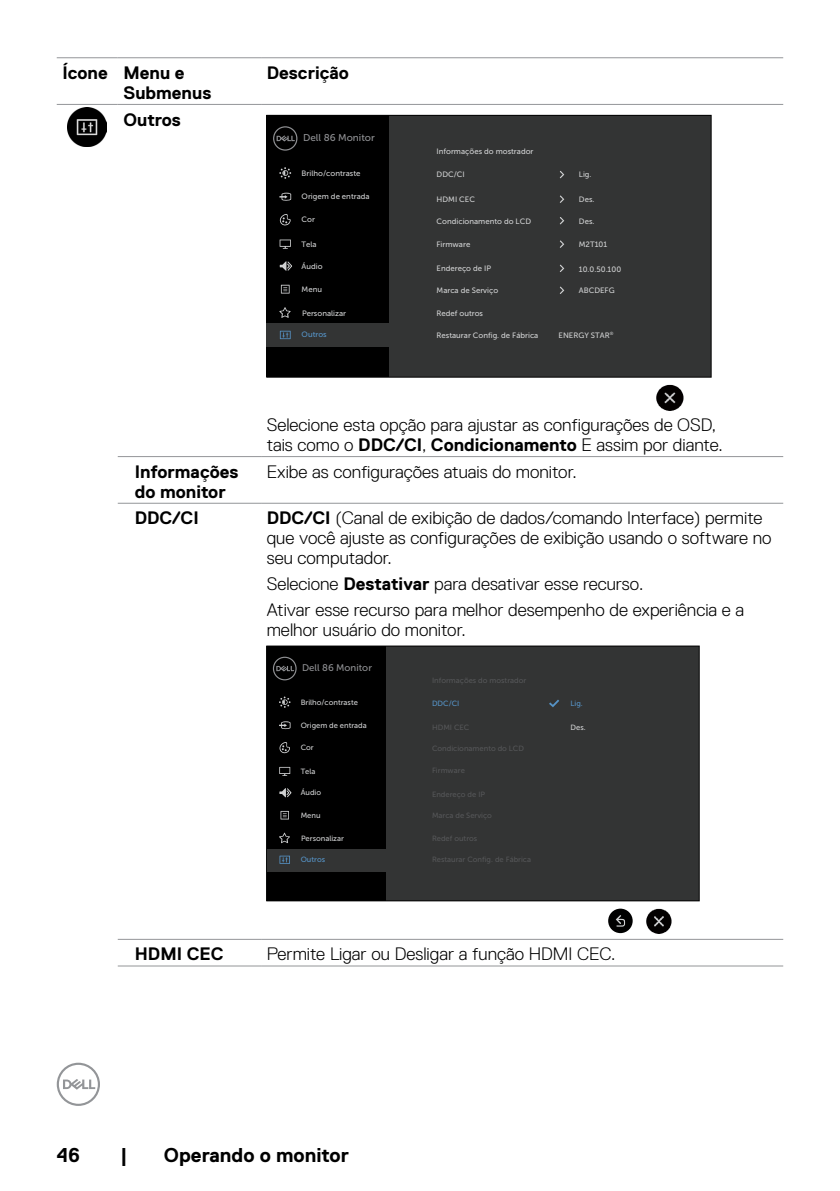
<style>
.page{position:relative;width:840px;height:1191px;background:#fff}
.page>*{position:absolute;margin:0;border:0;box-sizing:border-box;transform-origin:0 0}
.t1{font:700 20px "Dell Replica";color:#000}
.t2{font:300 18px/20px "Dell Replica";color:#000}
.t3{font:700 18px/20px "Dell Replica";color:#000}
.t4{font:9.8px "Museo Sans For Dell 500";color:#8f9093}
.t5{font:9.6px "Museo Sans For Dell 500";color:#8f9093}
.t6{font:7.8px "Museo Sans For Dell 500";color:#d0d1d2}
.t7{font:7.8px "Museo Sans For Dell 500";color:#5693c6}
.t8{font:7.6px "Museo Sans For Dell 500";color:#555658}
.t9{font:7.6px "Museo Sans For Dell 500";color:#d0d1d2}
.t10{font:7.6px "Museo Sans For Dell 500";color:#5693c6}
.s1{font-weight:700}
</style>
<div class="page">
<svg style="left:57px;top:1062px;width:43px;height:44px"></svg>
<hr style="left:57px;top:57px;width:61px;height:1px;background:#939598">
<hr style="left:118px;top:57px;width:143px;height:1px;background:#939598">
<hr style="left:261px;top:57px;width:521px;height:1px;background:#939598">
<hr style="left:57px;top:104px;width:61px;height:1px;background:#939598">
<hr style="left:118px;top:104px;width:143px;height:1px;background:#939598">
<hr style="left:261px;top:104px;width:521px;height:1px;background:#939598">
<hr style="left:118px;top:456px;width:143px;height:1px;background:#939598">
<hr style="left:261px;top:456px;width:521px;height:1px;background:#939598">
<hr style="left:118px;top:503px;width:143px;height:1px;background:#939598">
<hr style="left:261px;top:503px;width:521px;height:1px;background:#939598">
<hr style="left:118px;top:939px;width:143px;height:1px;background:#939598">
<hr style="left:261px;top:939px;width:521px;height:1px;background:#939598">
<hr style="left:118px;top:965px;width:143px;height:1px;background:#939598">
<hr style="left:261px;top:965px;width:521px;height:1px;background:#939598">
<img style="left:67px;top:107px;width:40px;height:40px">
<div style="left:266px;top:115px;width:444px;height:262px;background:#333434"></div>
<div style="left:266px;top:115px;width:123px;height:262px;background:#000"></div>
<svg style="left:279px;top:167px;width:12px;height:12px"></svg>
<svg style="left:273px;top:126px;width:24px;height:25px"></svg>
<img style="left:656px;top:384px;width:26px;height:27px">
<svg style="left:559px;top:171px;width:5px;height:7px"></svg>
<svg style="left:559px;top:217px;width:5px;height:7px"></svg>
<svg style="left:559px;top:195px;width:5px;height:8px"></svg>
<svg style="left:559px;top:240px;width:5px;height:8px"></svg>
<svg style="left:559px;top:264px;width:5px;height:8px"></svg>
<svg style="left:559px;top:286px;width:5px;height:8px"></svg>
<div style="left:266px;top:324px;width:123px;height:23px;background:#333434"></div>
<svg style="left:279px;top:193px;width:12px;height:8px"></svg>
<svg style="left:279px;top:214px;width:12px;height:12px"></svg>
<svg style="left:279px;top:239px;width:12px;height:10px"></svg>
<svg style="left:280px;top:331px;width:10px;height:8px"></svg>
<svg style="left:279px;top:261px;width:13px;height:10px"></svg>
<svg style="left:281px;top:285px;width:8px;height:8px"></svg>
<svg style="left:279px;top:307px;width:12px;height:11px"></svg>
<div style="left:266px;top:646px;width:432px;height:255px;background:#333434"></div>
<div style="left:266px;top:646px;width:119px;height:255px;background:#000"></div>
<svg style="left:279px;top:696px;width:11px;height:12px"></svg>
<svg style="left:273px;top:656px;width:23px;height:24px"></svg>
<div style="left:266px;top:849px;width:119px;height:22px;background:#333434"></div>
<svg style="left:279px;top:721px;width:11px;height:8px"></svg>
<svg style="left:279px;top:742px;width:11px;height:11px"></svg>
<svg style="left:279px;top:767px;width:11px;height:9px"></svg>
<svg style="left:279px;top:855px;width:11px;height:9px"></svg>
<svg style="left:279px;top:788px;width:13px;height:10px"></svg>
<svg style="left:280px;top:811px;width:9px;height:8px"></svg>
<svg style="left:279px;top:832px;width:11px;height:11px"></svg>
<img style="left:646px;top:908px;width:25px;height:25px">
<div style="left:608px;top:908px;width:24px;height:25px;background:#000;border-radius:50%"></div>
<svg style="left:615px;top:915px;width:9px;height:11px"></svg>
<svg style="left:549px;top:699px;width:11px;height:9px"></svg>
<p class="t3" style="left:123px;top:63px;width:89px;text-indent:-61px">Ícone Menu e<br>Submenus</p>
<p class="t3" style="left:266px;top:63px;width:84px">Descrição</p>
<p class="t3" style="left:123px;top:110px;width:59px">Outros</p>
<p class="t4" style="left:303px;top:132px;width:73px">Dell 86 Monitor</p>
<p class="t6" style="left:301px;top:168px;width:60px">Brilho/contraste</p>
<p class="t6" style="left:301px;top:192px;width:69px">Origem de entrada</p>
<p class="t6" style="left:301px;top:215px;width:15px">Cor</p>
<p class="t6" style="left:301px;top:240px;width:17px">Tela</p>
<p class="t6" style="left:301px;top:262px;width:23px">Áudio</p>
<p class="t6" style="left:301px;top:285px;width:22px">Menu</p>
<p class="t6" style="left:302px;top:309px;width:46px">Personalizar</p>
<p class="t7" style="left:301px;top:330px;width:27px">Outros</p>
<p class="t6" style="left:436px;top:147px;width:98px">Informações do mostrador</p>
<p class="t6" style="left:436px;top:170px;width:30px">DDC/CI</p>
<p class="t6" style="left:578px;top:170px;width:14px">Lig.</p>
<p class="t6" style="left:436px;top:195px;width:40px">HDMI CEC</p>
<p class="t6" style="left:578px;top:195px;width:17px">Des.</p>
<p class="t6" style="left:578px;top:240px;width:30px">M2T101</p>
<p class="t6" style="left:436px;top:217px;width:96px">Condicionamento do LCD</p>
<p class="t6" style="left:578px;top:217px;width:17px">Des.</p>
<p class="t6" style="left:436px;top:240px;width:35px">Firmware</p>
<p class="t6" style="left:436px;top:264px;width:56px">Endereço de IP</p>
<p class="t6" style="left:578px;top:264px;width:44px">10.0.50.100</p>
<p class="t6" style="left:436px;top:286px;width:63px">Marca de Serviço</p>
<p class="t6" style="left:578px;top:286px;width:37px">ABCDEFG</p>
<p class="t6" style="left:436px;top:309px;width:48px">Redef outros</p>
<p class="t6" style="left:436px;top:331px;width:103px">Restaurar Config. de Fábrica</p>
<p class="t6" style="left:558px;top:331px;width:56px">ENERGY STAR<sup>®</sup></p>
<p class="t2" style="left:266px;top:415px;width:457px">Selecione esta opção para ajustar as configurações de OSD, tais como o <span class="s1">DDC/CI</span>, <span class="s1">Condicionamento</span> E assim por diante.</p>
<p class="t3" style="left:135px;top:461px;width:105px">Informações do monitor</p>
<p class="t2" style="left:266px;top:461px;width:311px">Exibe as configurações atuais do monitor.</p>
<p class="t3" style="left:135px;top:508px;width:65px">DDC/CI</p>
<p class="t2" style="left:266px;top:508px;width:506px"><span class="s1">DDC/CI</span> (Canal de exibição de dados/comando Interface) permite que você ajuste as configurações de exibição usando o software no seu computador.</p>
<p class="t2" style="left:266px;top:571px;width:478px;line-height:25.6px">Selecione <span class="s1">Destativar</span> para desativar esse recurso.<br>Ativar esse recurso para melhor desempenho de experiência e a</p>
<p class="t2" style="left:266px;top:619px;width:200px">melhor usuário do monitor.</p>
<p class="t5" style="left:302px;top:662px;width:71px">Dell 86 Monitor</p>
<p class="t10" style="left:432px;top:699px;width:29px">DDC/CI</p>
<p class="t8" style="left:432px;top:676px;width:96px">Informações do mostrador</p>
<p class="t9" style="left:300px;top:698px;width:59px">Brilho/contraste</p>
<p class="t10" style="left:570px;top:699px;width:14px">Lig.</p>
<p class="t9" style="left:300px;top:721px;width:68px">Origem de entrada</p>
<p class="t8" style="left:432px;top:723px;width:39px">HDMI CEC</p>
<p class="t9" style="left:570px;top:723px;width:17px">Des.</p>
<p class="t9" style="left:300px;top:743px;width:15px">Cor</p>
<p class="t9" style="left:300px;top:767px;width:16px">Tela</p>
<p class="t8" style="left:432px;top:744px;width:93px">Condicionamento do LCD</p>
<p class="t8" style="left:432px;top:766px;width:34px">Firmware</p>
<p class="t9" style="left:300px;top:788px;width:22px">Áudio</p>
<p class="t9" style="left:300px;top:811px;width:21px">Menu</p>
<p class="t9" style="left:301px;top:834px;width:44px">Personalizar</p>
<p class="t10" style="left:300px;top:855px;width:26px">Outros</p>
<p class="t8" style="left:432px;top:790px;width:55px">Endereço de IP</p>
<p class="t8" style="left:432px;top:811px;width:61px">Marca de Serviço</p>
<p class="t8" style="left:432px;top:834px;width:47px">Redef outros</p>
<p class="t8" style="left:432px;top:855px;width:100px">Restaurar Config. de Fábrica</p>
<p class="t3" style="left:135px;top:944px;width:90px">HDMI CEC</p>
<p class="t2" style="left:266px;top:944px;width:350px">Permite Ligar ou Desligar a função HDMI CEC.</p>
<p class="t1" style="left:57px;top:1143px;width:25px">46</p>
<p class="t1" style="left:120px;top:1143px;width:9px">|</p>
<p class="t1" style="left:164px;top:1143px;width:186px">Operando o monitor</p>
</div>
